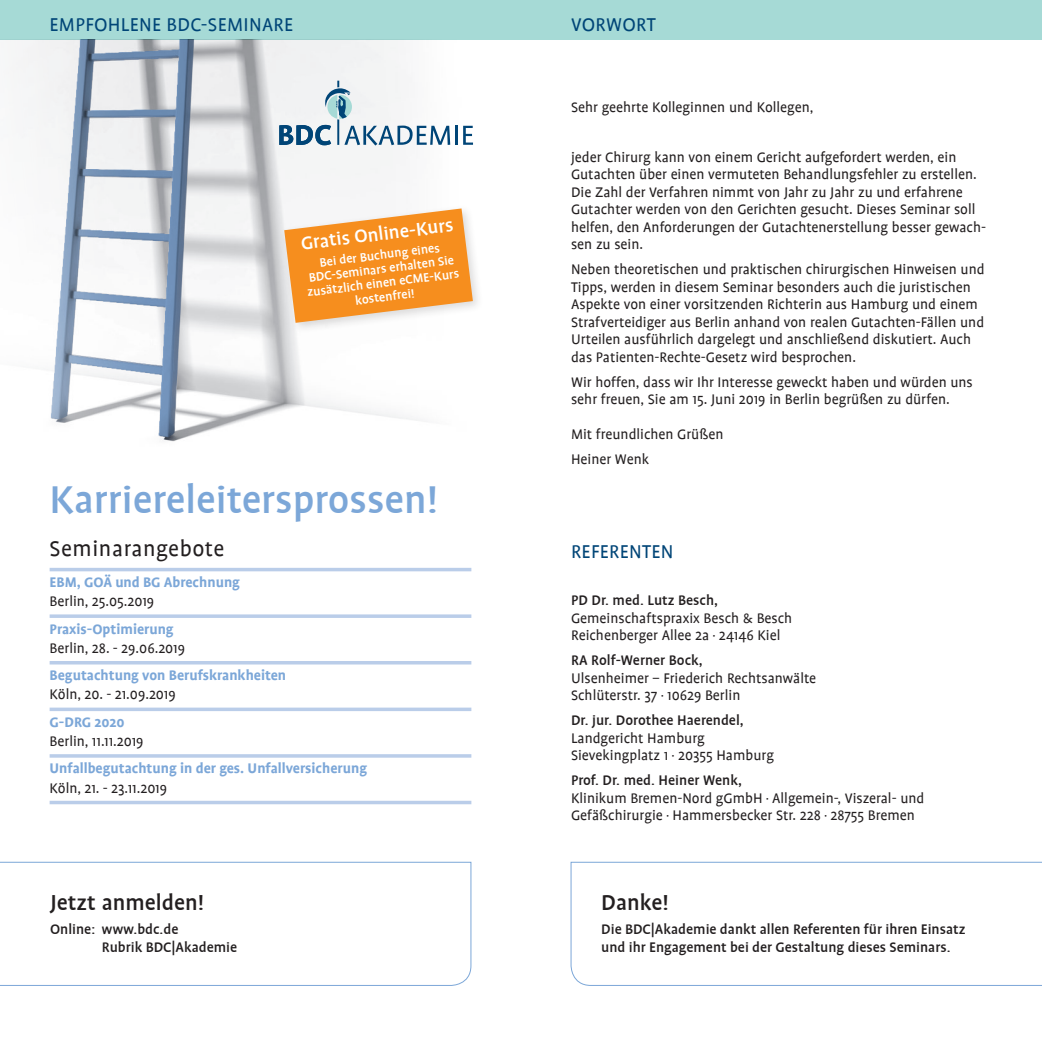
<style>
.page{position:relative;width:1042px;height:1042px;background:#fff}
.page>*{position:absolute;margin:0;border:0;box-sizing:border-box;transform-origin:0 0}
.t1{font:500 43.75px "Profile";color:#7ca7d8}
.t2{font:500 24.5px "Profile";color:#231f20}
.t3{font:24.5px "Profile";letter-spacing:.02em;color:#231f20}
.t4{font:21px "Profile";letter-spacing:.015em;color:#004577}
.t5{font:500 21px "Profile";color:#fff}
.t6{font:15.75px/17.5px "Profile";color:#231f20}
.t7{font:500 15.75px/17.5px "Profile";color:#231f20}
.t8{font:700 15.75px "Profile";color:#7ca7d8}
.t9{font:500 14px/14px "Profile";color:#fff;text-align:center}
.s1{font-size:14px}
.s2{font-weight:500}
</style>
<div class="page">
<div style="left:0;top:0;width:1042px;height:40px;background:#a6dad6"></div>
<svg style="left:570px;top:861px;width:472px;height:125px"></svg>
<svg style="left:0;top:861px;width:472px;height:125px"></svg>
<img style="left:16px;top:40px;width:457px;height:402px">
<svg style="left:279px;top:81px;width:171px;height:65px"></svg>
<hr style="left:455px;top:126px;width:3px;height:19px;background:#004577">
<svg style="left:463px;top:126px;width:10px;height:19px"></svg>
<svg style="left:50px;top:614px;width:421px;height:4px;background:#c2d3eb"></svg>
<hr style="left:50px;top:568px;width:421px;height:3px;background:#bacde9">
<hr style="left:50px;top:661px;width:421px;height:3px;background:#bacde9">
<svg style="left:50px;top:707px;width:421px;height:4px;background:#c4d4ec"></svg>
<hr style="left:50px;top:801px;width:421px;height:3px;background:#bacde9">
<hr style="left:50px;top:754px;width:421px;height:3px;background:#bacde9">
<div style="left:280px;top:204px;width:204px;height:130px;background:#231f20;opacity:.16"></div>
<svg style="left:284px;top:208px;width:189px;height:115px"></svg>
<h3 class="t4" style="left:50px;top:14px;width:245px">EMPFOHLENE BDC-SEMINARE</h3>
<h3 class="t5" style="left:300px;top:233px;width:155px;rotate:-7deg">Gratis Online-Kurs</h3>
<p class="t9" style="left:303px;top:257px;width:154px;rotate:-7deg">Bei der Buchung eines<br>BDC-Seminars erhalten Sie zusätzlich einen eCME-Kurs kostenfrei!</p>
<h1 class="t1" style="left:50px;top:477px;width:389px">Karriereleitersprossen!</h1>
<h2 class="t3" style="left:50px;top:536px;width:176px">Seminarangebote</h2>
<p class="t8" style="left:50px;top:574px;width:192px">EBM, GOÄ und BG Abrechnung</p>
<p class="t6" style="left:50px;top:593px;width:106px">Berlin, 25.05.2019</p>
<p class="t8" style="left:50px;top:620px;width:126px">Praxis-Optimierung</p>
<p class="t6" style="left:50px;top:639px;width:137px">Berlin, 28. - 29.06.2019</p>
<p class="t8" style="left:50px;top:667px;width:238px">Begutachtung von Berufskrankheiten</p>
<p class="t6" style="left:50px;top:686px;width:128px">Köln, 20. - 21.09.2019</p>
<p class="t8" style="left:50px;top:713px;width:77px">G-DRG 2020</p>
<p class="t6" style="left:50px;top:732px;width:95px">Berlin, 11.11.2019</p>
<p class="t8" style="left:50px;top:760px;width:319px">Unfallbegutachtung in der ges. Unfallversicherung</p>
<p class="t6" style="left:50px;top:779px;width:119px">Köln, 21. - 23.11.2019</p>
<h2 class="t2" style="left:50px;top:890px;width:155px">Jetzt anmelden!</h2>
<p class="t7" style="left:102px;top:921px;width:137px;text-indent:-52px">Online: www.bdc.de<br>Rubrik BDC|Akademie</p>
<h3 class="t4" style="left:571px;top:14px;width:86px">VORWORT</h3>
<p class="t6" style="left:571px;top:98px;width:244px">Sehr geehrte Kolleginnen und Kollegen,</p>
<p class="t6" style="left:571px;top:148px;width:416px">jeder Chirurg kann von einem Gericht aufgefordert werden, ein Gutachten über einen vermuteten Behandlungsfehler zu erstellen.<br>Die Zahl der Verfahren nimmt von Jahr zu Jahr zu und erfahrene Gutachter werden von den Gerichten gesucht. Dieses Seminar soll helfen, den Anforderungen der Gutachtenerstellung besser gewach&shy;sen zu sein.</p>
<p class="t6" style="left:571px;top:261px;width:415px">Neben theoretischen und praktischen chirurgischen Hinweisen und Tipps, werden in diesem Seminar besonders auch die juristischen Aspekte von einer vorsitzenden Richterin aus Hamburg und einem Strafverteidiger aus Berlin anhand von realen Gutachten-Fällen und Urteilen ausführlich dargelegt und anschließend diskutiert. Auch das Patienten-Rechte-Gesetz wird besprochen.</p>
<p class="t6" style="left:571px;top:373px;width:403px">Wir hoffen, dass wir Ihr Interesse geweckt haben und würden uns sehr freuen, Sie am 15. Juni 2019 in Berlin begrüßen zu dürfen.</p>
<p class="t6" style="left:571px;top:422px;width:154px;line-height:25px">Mit freundlichen Grüßen<br>Heiner Wenk</p>
<h3 class="t4" style="left:571px;top:540px;width:104px">REFERENTEN</h3>
<p class="t7" style="left:571px;top:592px;width:148px">PD Dr. med. Lutz Besch,</p>
<p class="t6" style="left:571px;top:609px;width:223px">Gemeinschaftspraxix Besch &amp; Besch<br>Reichenberger Allee 2a <span class="s1">·</span> 24146 Kiel</p>
<p class="t7" style="left:571px;top:652px;width:133px">RA Rolf-Werner Bock,</p>
<p class="t6" style="left:571px;top:669px;width:247px">Ulsenheimer – Friederich Rechtsanwälte<br>Schlüterstr. 37 <span class="s1">·</span> 10629 Berlin</p>
<p class="t7" style="left:571px;top:712px;width:174px">Dr. jur. Dorothee Haerendel,</p>
<p class="t6" style="left:571px;top:729px;width:204px">Landgericht Hamburg<br>Sievekingplatz 1 <span class="s1">·</span> 20355 Hamburg</p>
<p class="t6" style="left:571px;top:772px;width:355px"><span class="s2">Prof. Dr. med. Heiner Wenk,<br></span>Klinikum Bremen-Nord gGmbH <span class="s1">·</span> Allgemein-, Viszeral- und<br>Gefäßchirurgie <span class="s1">·</span> Hammersbecker Str. 228 <span class="s1">·</span> 28755 Bremen</p>
<h2 class="t2" style="left:601px;top:890px;width:69px">Danke!</h2>
<p class="t7" style="left:601px;top:921px;width:366px">Die BDC|Akademie dankt allen Referenten für ihren Einsatz und ihr Engagement bei der Gestaltung dieses Seminars.</p>
</div>
